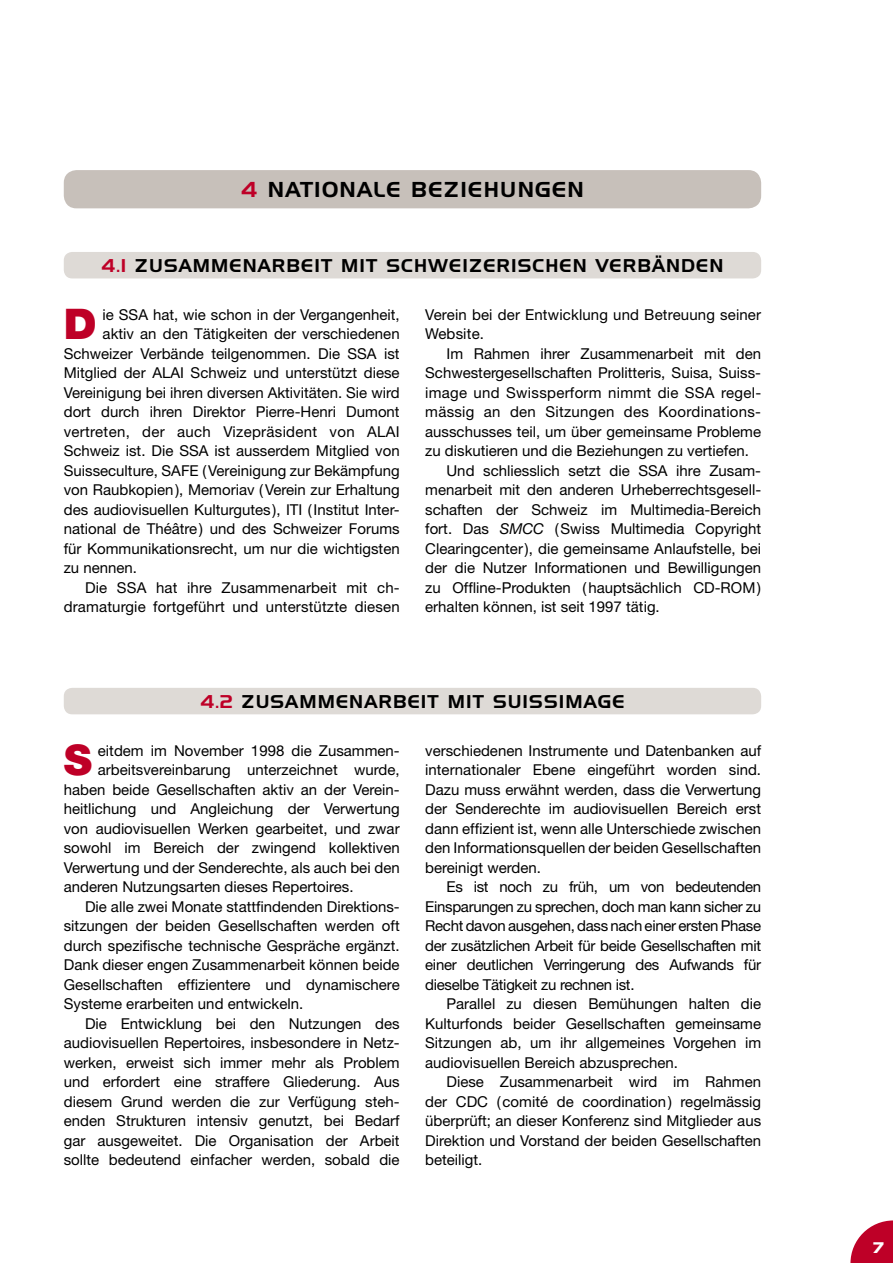
<style>
.page{position:relative;width:893px;height:1263px;background:#fff}
.page>*{position:absolute;margin:0;border:0;box-sizing:border-box;transform-origin:0 0}
.Texte{font:900 42.3px "Helvetica Neue";color:#be0027}
.Titre{font:21px "Handel Gothic";letter-spacing:.06em;color:#000}
.Sous-titre{font:18px "Handel Gothic";letter-spacing:.06em;color:#000}
.Texte-2{font:15px/19.5px "Helvetica Neue";color:#000;text-align:justify}
.Texte-3{font:15px "Helvetica Neue";letter-spacing:.02em;color:#000}
.t1{font:700 15px "Handel Gothic";color:#fff}
.s1{color:#be0027}
.s2{font-style:italic}
</style>
<div class="page">
<svg style="left:850px;top:1220px;width:43px;height:43px"></svg>
<div style="left:64px;top:170px;width:697px;height:38px;background:#c7c0ba"></div>
<div style="left:64px;top:252px;width:697px;height:26px;background:#dedad6"></div>
<div style="left:64px;top:688px;width:697px;height:26px;background:#dedad6"></div>
<p class="Titre" style="left:241px;top:176px;width:344px"><span class="s1">4</span> NATIONALE BEZIEHUNGEN</p>
<p class="Sous-titre" style="left:101px;top:255px;width:624px"><span class="s1">4.1</span> ZUSAMMENARBEIT MIT SCHWEIZERISCHEN VERBÄNDEN</p>
<p class="Texte" style="left:64px;top:299px;width:34px">D</p>
<p class="Texte-2" style="left:103px;top:305px;width:299px">ie SSA hat, wie schon in der Vergangenheit,</p>
<p class="Texte-2" style="left:103px;top:324px;width:299px">aktiv an den Tätigkeiten der verschiedenen</p>
<p class="Texte-2" style="left:64px;top:344px;width:337px">Schweizer Verbände teilgenommen. Die SSA ist</p>
<p class="Texte-2" style="left:64px;top:363px;width:337px">Mitglied der ALAI Schweiz und unterstützt diese</p>
<p class="Texte-2" style="left:64px;top:383px;width:337px">Vereinigung bei ihren diversen Aktivitäten. Sie wird</p>
<p class="Texte-2" style="left:64px;top:402px;width:337px">dort durch ihren Direktor Pierre-Henri Dumont</p>
<p class="Texte-3" style="left:64px;top:423px;width:337px">vertreten, der auch Vizepräsident von ALAI</p>
<p class="Texte-2" style="left:64px;top:441px;width:337px">Schweiz ist. Die SSA ist ausserdem Mitglied von</p>
<p class="Texte-2" style="left:64px;top:461px;width:337px">Suisseculture, SAFE ( Vereinigung zur Bekämpfung</p>
<p class="Texte-2" style="left:64px;top:480px;width:337px">von Raubkopien ), Memoriav ( Verein zur Erhaltung</p>
<p class="Texte-2" style="left:64px;top:500px;width:337px">des audiovisuellen Kulturgutes ), ITI ( Institut Inter-</p>
<p class="Texte-2" style="left:64px;top:519px;width:337px">national de Théâtre ) und des Schweizer Forums</p>
<p class="Texte-2" style="left:64px;top:539px;width:337px">für Kommunikationsrecht, um nur die wichtigsten</p>
<p class="Texte-2" style="left:64px;top:558px;width:75px">zu nennen.</p>
<p class="Texte-2" style="left:64px;top:578px;width:337px;text-align:right">Die SSA hat ihre Zusammenarbeit mit ch&shy;dramaturgie fortgeführt und unterstützte diesen</p>
<p class="Texte-2" style="left:425px;top:305px;width:337px">Verein bei der Entwicklung und Betreuung seiner<br>Website.</p>
<p class="Texte-2" style="left:425px;top:344px;width:337px;text-indent:21px">Im Rahmen ihrer Zusammenarbeit mit den Schwestergesellschaften Prolitteris, Suisa, Suiss&shy;image und Swissperform nimmt die SSA regel&shy;mässig an den Sitzungen des Koordinations&shy;ausschusses teil, um über gemeinsame Probleme zu diskutieren und die Beziehungen zu vertiefen.</p>
<p class="Texte-2" style="left:425px;top:461px;width:337px;text-indent:21px">Und schliesslich setzt die SSA ihre Zusam&shy;menarbeit mit den anderen Urheberrechtsgesell&shy;schaften der Schweiz im Multimedia-Bereich fort. Das <span class="s2">SMCC</span> ( Swiss Multimedia Copyright Clearingcenter ), die gemeinsame Anlaufstelle, bei der die Nutzer Informationen und Bewilligungen zu Offline-Produkten ( hauptsächlich CD-ROM ) erhalten können, ist seit 1997 tätig.</p>
<p class="Sous-titre" style="left:200px;top:691px;width:426px"><span class="s1">4.2</span> ZUSAMMENARBEIT MIT SUISSIMAGE</p>
<p class="Texte" style="left:64px;top:735px;width:30px">S</p>
<p class="Texte-2" style="left:98px;top:740px;width:303px">eitdem im November 1998 die Zusammen-</p>
<p class="Texte-2" style="left:98px;top:760px;width:303px">arbeitsvereinbarung unterzeichnet wurde,</p>
<p class="Texte-2" style="left:64px;top:779px;width:337px">haben beide Gesellschaften aktiv an der Verein-</p>
<p class="Texte-2" style="left:64px;top:799px;width:337px">heitlichung und Angleichung der Verwertung</p>
<p class="Texte-2" style="left:64px;top:818px;width:337px">von audiovisuellen Werken gearbeitet, und zwar</p>
<p class="Texte-2" style="left:64px;top:838px;width:337px">sowohl im Bereich der zwingend kollektiven</p>
<p class="Texte-2" style="left:64px;top:857px;width:337px">Verwertung und der Senderechte, als auch bei den</p>
<p class="Texte-2" style="left:64px;top:877px;width:291px">anderen Nutzungsarten dieses Repertoires.</p>
<p class="Texte-2" style="left:64px;top:896px;width:337px;text-indent:21px">Die alle zwei Monate stattfindenden Direktions&shy;sitzungen der beiden Gesellschaften werden oft durch spezifische technische Gespräche ergänzt.<br>Dank dieser engen Zusammenarbeit können beide Gesellschaften effizientere und dynamischere Systeme erarbeiten und entwickeln.</p>
<p class="Texte-2" style="left:64px;top:1013px;width:337px;text-indent:21px">Die Entwicklung bei den Nutzungen des audiovisuellen Repertoires, insbesondere in Netz&shy;werken, erweist sich immer mehr als Problem und erfordert eine straffere Gliederung. Aus diesem Grund werden die zur Verfügung steh&shy;enden Strukturen intensiv genutzt, bei Bedarf gar ausgeweitet. Die Organisation der Arbeit sollte bedeutend einfacher werden, sobald die</p>
<p class="Texte-2" style="left:425px;top:740px;width:337px">verschiedenen Instrumente und Datenbanken auf internationaler Ebene eingeführt worden sind.<br>Dazu muss erwähnt werden, dass die Verwertung der Senderechte im audiovisuellen Bereich erst dann effizient ist, wenn alle Unterschiede zwischen den Informationsquellen der beiden Gesellschaften bereinigt werden.</p>
<p class="Texte-2" style="left:425px;top:877px;width:337px;text-indent:21px">Es ist noch zu früh, um von bedeutenden Einsparungen zu sprechen, doch man kann sicher zu Recht davon ausgehen, dass nach einer ersten Phase der zusätzlichen Arbeit für beide Gesellschaften mit einer deutlichen Verringerung des Aufwands für dieselbe Tätigkeit zu rechnen ist.</p>
<p class="Texte-2" style="left:425px;top:994px;width:337px;text-indent:21px">Parallel zu diesen Bemühungen halten die Kulturfonds beider Gesellschaften gemeinsame Sitzungen ab, um ihr allgemeines Vorgehen im audiovisuellen Bereich abzusprechen.</p>
<p class="Texte-2" style="left:425px;top:1072px;width:337px;text-indent:21px">Diese Zusammenarbeit wird im Rahmen der CDC ( comité de coordination ) regelmässig überprüft; an dieser Konferenz sind Mitglieder aus Direktion und Vorstand der beiden Gesellschaften beteiligt.</p>
<p class="t1" style="left:874px;top:1238px;width:11px">7</p>
</div>
